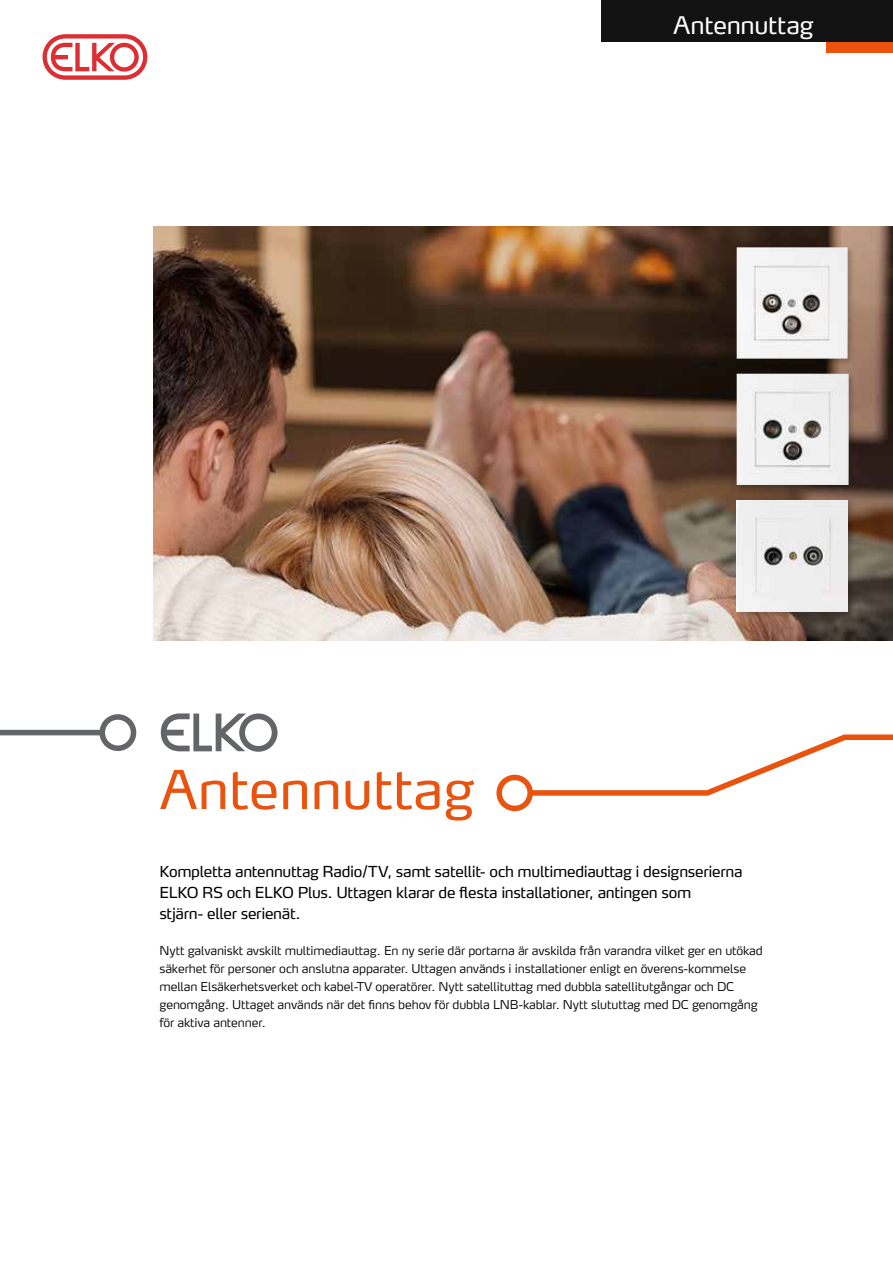
<style>
.page{position:relative;width:893px;height:1263px;background:#fff}
.page>*{position:absolute;margin:0;border:0;box-sizing:border-box;transform-origin:0 0}
.t1{font:52.95px "Max OT";color:#e9530e}
.t2{font:24px "Max OT";letter-spacing:-.01em;color:#fff}
.t3{font:15px/21px "Max OT";letter-spacing:-.02em;color:#000}
.t4{font:300 12px/18px "Max OT";letter-spacing:-.01em;color:#000}
</style>
<div class="page">
<svg style="left:43px;top:34px;width:104px;height:46px"></svg>
<img style="left:153px;top:226px;width:740px;height:415px">
<div style="left:735px;top:246px;width:120px;height:120px;background:#000;opacity:.2"></div>
<img style="left:737px;top:247px;width:111px;height:112px">
<div style="left:735px;top:372px;width:121px;height:120px;background:#000;opacity:.2"></div>
<img style="left:737px;top:374px;width:112px;height:111px">
<div style="left:735px;top:498px;width:120px;height:121px;background:#000;opacity:.2"></div>
<img style="left:737px;top:500px;width:111px;height:111px">
<div style="left:826px;top:41px;width:67px;height:12px;background:#e9530e"></div>
<div style="left:602px;top:0;width:291px;height:42px;background:#111211"></div>
<svg style="left:496px;top:734px;width:397px;height:77px"></svg>
<svg style="left:0;top:714px;width:136px;height:37px"></svg>
<svg style="left:161px;top:713px;width:117px;height:39px"></svg>
<h2 class="t2" style="left:673px;top:10px;width:142px">Antennuttag</h2>
<h1 class="t1" style="left:159px;top:756px;width:316px">Antennuttag</h1>
<p class="t3" style="left:159px;top:861px;width:585px">Kompletta antennuttag Radio/TV, samt satellit- och multimediauttag i designserierna<br>ELKO RS och ELKO Plus. Uttagen klarar de flesta installationer, antingen som<br>stjärn- eller serienät.</p>
<p class="t4" style="left:159px;top:941px;width:605px">Nytt galvaniskt avskilt multimediauttag. En ny serie där portarna är avskilda från varandra vilket ger en utökad säkerhet för personer och anslutna apparater. Uttagen används i installationer enligt en överens-kommelse mellan Elsäkerhetsverket och kabel-TV operatörer. Nytt satellituttag med dubbla satellitutgångar och DC genomgång. Uttaget används när det finns behov för dubbla LNB-kablar. Nytt slututtag med DC genomgång för aktiva antenner.</p>
</div>
